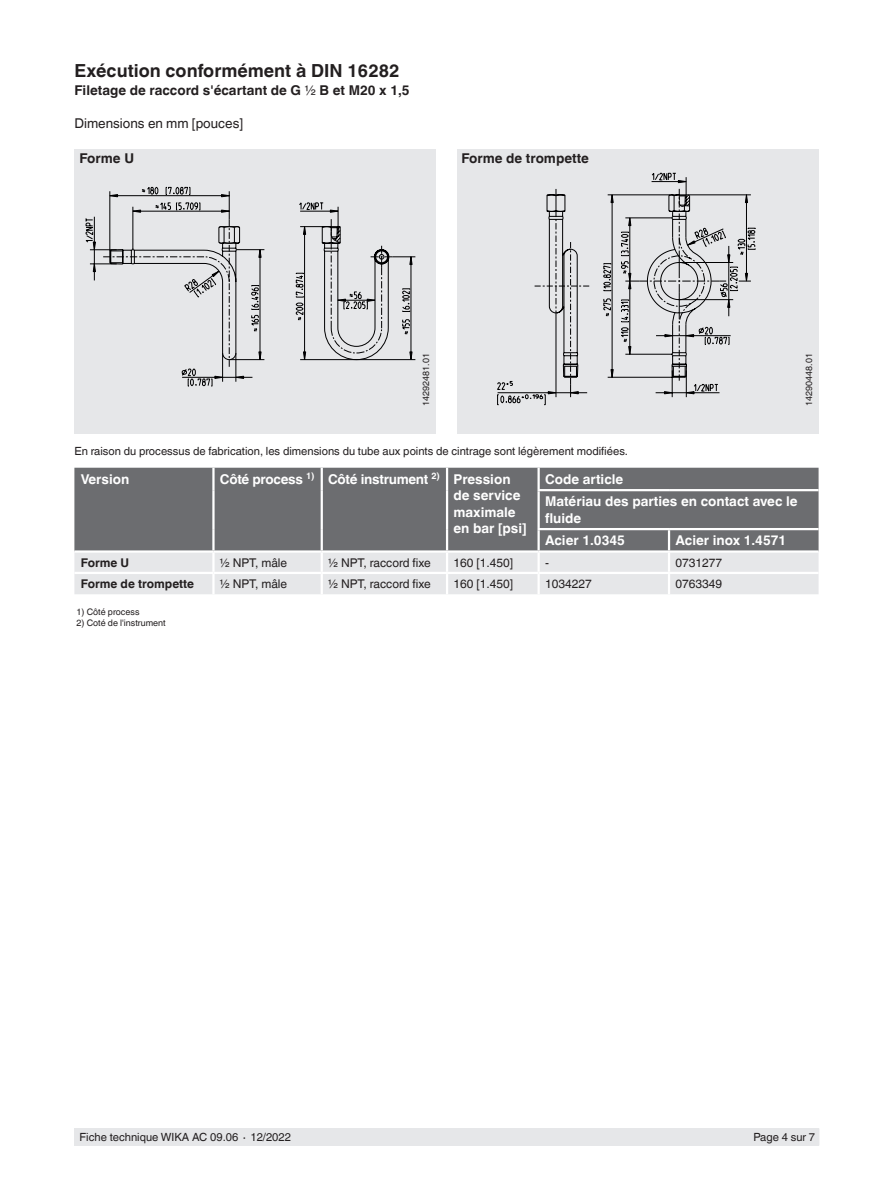
<style>
.page{position:relative;width:893px;height:1188px;background:#fff}
.page>*{position:absolute;margin:0;border:0;box-sizing:border-box;transform-origin:0 0}
.t1{font:700 18px "Helvetica World";color:#231f20}
.t2{font:700 13.5px/16.5px "Helvetica World";color:#fff}
.t3{font:700 13.5px "Helvetica World";color:#231f20}
.t4{font:13.5px "Helvetica World";color:#231f20}
.t5{font:12px "Helvetica World";color:#231f20}
.t6{font:700 12px "Helvetica World";color:#231f20}
.t7{font:11.25px "Helvetica World";color:#231f20}
.t8{font:9px "Helvetica World";color:#231f20}
.s1{font-weight:400}
</style>
<div class="page">
<div style="left:75px;top:1128px;width:744px;height:17px;background:#e6e7e9"></div>
<div style="left:457px;top:149px;width:362px;height:285px;background:#e6e7e9"></div>
<div style="left:74px;top:149px;width:362px;height:285px;background:#e6e7e9"></div>
<svg style="left:393px;top:256px;width:22px;height:105px"></svg>
<svg style="left:86px;top:186px;width:307px;height:200px"></svg>
<svg style="left:497px;top:172px;width:259px;height:233px"></svg>
<div style="left:74px;top:468px;width:745px;height:82px;background:#6c6d70"></div>
<hr style="left:668px;top:530px;width:2px;height:20px;background:#fff">
<div style="left:74px;top:553px;width:745px;height:41px;background:#e6e7e9"></div>
<hr style="left:74px;top:572px;width:139px;height:2px;background:#fff">
<hr style="left:212px;top:574px;width:3px;height:20px;background:#fff">
<hr style="left:321px;top:574px;width:2px;height:20px;background:#fff">
<hr style="left:447px;top:572px;width:92px;height:2px;background:#fff">
<hr style="left:446px;top:574px;width:2px;height:20px;background:#fff">
<hr style="left:539px;top:572px;width:130px;height:2px;background:#fff">
<hr style="left:537px;top:574px;width:3px;height:20px;background:#fff">
<hr style="left:669px;top:572px;width:150px;height:2px;background:#fff">
<hr style="left:668px;top:574px;width:2px;height:20px;background:#fff">
<hr style="left:537px;top:489px;width:132px;height:2px;background:#fff">
<hr style="left:669px;top:489px;width:150px;height:2px;background:#fff">
<hr style="left:537px;top:528px;width:132px;height:2px;background:#fff">
<hr style="left:669px;top:528px;width:150px;height:2px;background:#fff">
<hr style="left:321px;top:468px;width:2px;height:22px;background:#fff">
<hr style="left:321px;top:490px;width:2px;height:39px;background:#fff">
<hr style="left:321px;top:529px;width:2px;height:21px;background:#fff">
<hr style="left:446px;top:468px;width:2px;height:22px;background:#fff">
<hr style="left:537px;top:468px;width:3px;height:21px;background:#fff">
<hr style="left:446px;top:490px;width:2px;height:39px;background:#fff">
<hr style="left:537px;top:491px;width:3px;height:37px;background:#fff">
<hr style="left:446px;top:529px;width:2px;height:21px;background:#fff">
<hr style="left:537px;top:530px;width:3px;height:20px;background:#fff">
<hr style="left:212px;top:468px;width:3px;height:22px;background:#fff">
<hr style="left:212px;top:490px;width:3px;height:39px;background:#fff">
<hr style="left:212px;top:529px;width:3px;height:21px;background:#fff">
<hr style="left:213px;top:572px;width:109px;height:2px;background:#fff">
<hr style="left:322px;top:572px;width:125px;height:2px;background:#fff">
<h1 class="t1" style="left:74px;top:60px;width:327px">Exécution conformément à DIN 16282</h1>
<p class="t3" style="left:74px;top:82px;width:337px">Filetage de raccord s'écartant de G <span class="s1">½</span> B et M20 x 1,5</p>
<p class="t4" style="left:74px;top:115px;width:170px">Dimensions en mm [pouces]</p>
<p class="t3" style="left:80px;top:150px;width:56px">Forme U</p>
<p class="t3" style="left:461px;top:150px;width:129px">Forme de trompette</p>
<p class="t8" style="left:421px;top:406px;width:54px;rotate:-90deg">14292481.01</p>
<p class="t8" style="left:804px;top:406px;width:54px;rotate:-90deg">14290448.01</p>
<p class="t7" style="left:74px;top:444px;width:555px">En raison du processus de fabrication, les dimensions du tube aux points de cintrage sont légèrement modifiées.</p>
<p class="t2" style="left:81px;top:471px;width:50px">Version</p>
<p class="t2" style="left:453px;top:471px;width:75px;text-indent:-234px">Côté process <sup>1)</sup> Côté instrument <sup>2)</sup> Pression de service maximale en bar [psi]</p>
<p class="t2" style="left:545px;top:468px;width:254px;line-height:22.5px">Code article<br>Matériau des parties en contact avec le</p>
<p class="t2" style="left:545px;top:507px;width:82px;line-height:22.5px">fluide<br>Acier 1.0345</p>
<p class="t2" style="left:675px;top:532px;width:112px">Acier inox 1.4571</p>
<p class="t6" style="left:81px;top:555px;width:50px">Forme U</p>
<p class="t5" style="left:220px;top:555px;width:69px">½ NPT, mâle</p>
<p class="t5" style="left:328px;top:555px;width:104px">½ NPT, raccord fixe</p>
<p class="t5" style="left:453px;top:555px;width:61px">160 [1.450]</p>
<p class="t5" style="left:545px;top:555px;width:5px">-</p>
<p class="t5" style="left:675px;top:555px;width:48px">0731277</p>
<p class="t6" style="left:81px;top:577px;width:115px">Forme de trompette</p>
<p class="t5" style="left:220px;top:577px;width:69px">½ NPT, mâle</p>
<p class="t5" style="left:328px;top:577px;width:104px">½ NPT, raccord fixe</p>
<p class="t5" style="left:453px;top:577px;width:61px">160 [1.450]</p>
<p class="t5" style="left:545px;top:577px;width:48px">1034227</p>
<p class="t5" style="left:675px;top:577px;width:48px">0763349</p>
<p class="t8" style="left:77px;top:607px;width:64px">1) Côté process</p>
<p class="t8" style="left:77px;top:617px;width:91px">2) Coté de l'instrument</p>
<p class="t7" style="left:80px;top:1131px;width:213px">Fiche technique WIKA AC 09.06 ∙ 12/2022</p>
<p class="t7" style="left:753px;top:1131px;width:63px">Page 4 sur 7</p>
</div>
